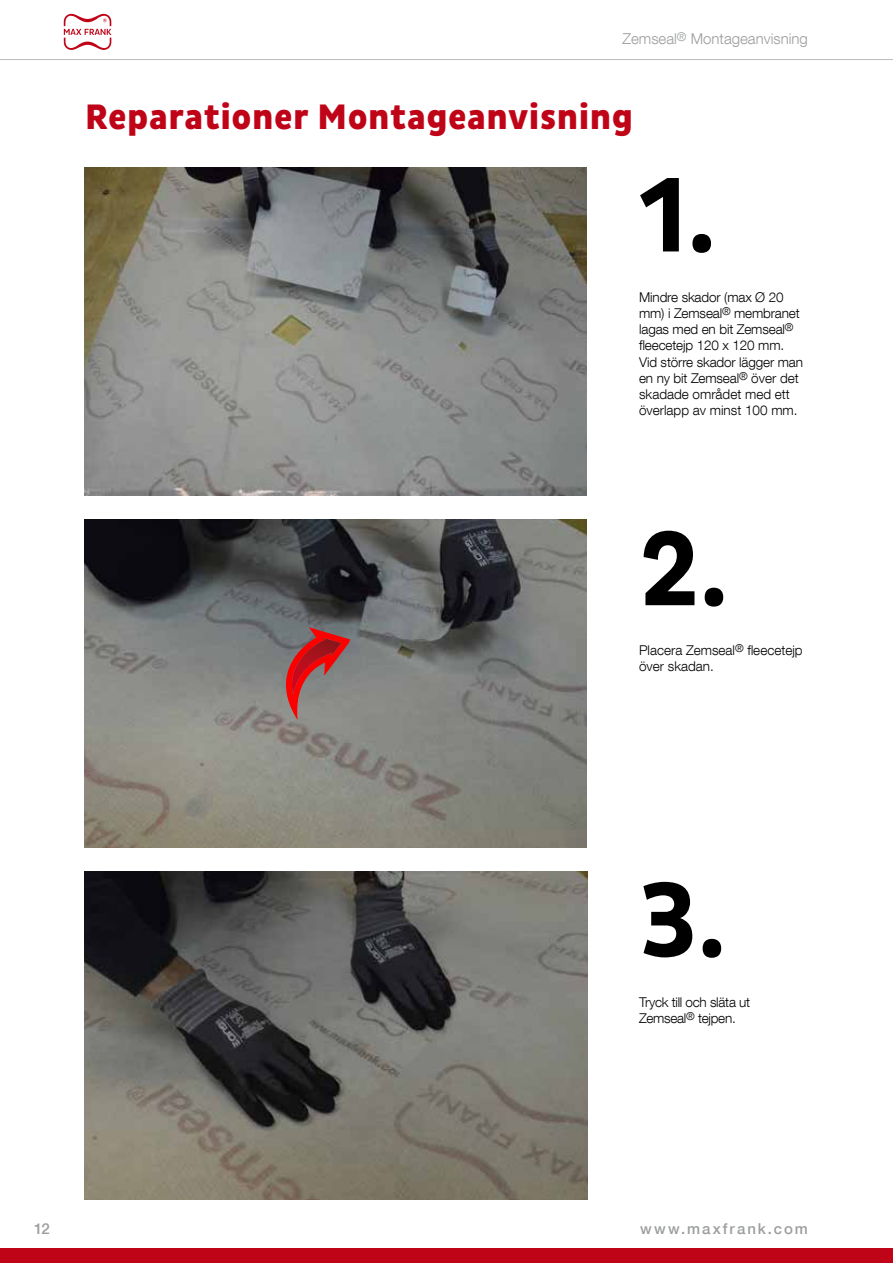
<style>
.page{position:relative;width:893px;height:1263px;background:#fff}
.page>*{position:absolute;margin:0;border:0;box-sizing:border-box;transform-origin:0 0}
.t1{font:700 108px "Pluto Sans Cond";color:#000}
.t2{font:800 36px "Pluto Sans Cond";letter-spacing:.015em;color:#c00418}
.t3{font:300 15px "Helvetica Neue LT Com";color:#9c9e9f}
.t4{font:500 15px "Helvetica Neue LT Com";letter-spacing:.13em;color:#9c9e9f}
.t5{font:300 13.5px/16.2px "Helvetica Neue LT Com";letter-spacing:-.01em;color:#000}
</style>
<div class="page">
<img style="left:85px;top:168px;width:502px;height:327px">
<img style="left:85px;top:520px;width:502px;height:328px">
<img style="left:84px;top:872px;width:503px;height:327px">
<img style="left:285px;top:627px;width:65px;height:92px">
<hr style="left:0;top:59px;width:893px;height:1px;background:#bbbdbe">
<svg style="left:64px;top:14px;width:47px;height:36px"></svg>
<div style="left:0;top:1248px;width:893px;height:15px;background:#c00418"></div>
<p class="t3" style="left:622px;top:29px;width:187px">Zemseal<sup>®</sup> Montageanvisning</p>
<h2 class="t2" style="left:85px;top:96px;width:549px">Reparationer Montageanvisning</h2>
<h1 class="t1" style="left:639px;top:153px;width:79px">1.</h1>
<p class="t5" style="left:639px;top:289px;width:165px">Mindre skador (max Ø 20 mm) i Zemseal<sup>®</sup> membranet lagas med en bit Zemseal<sup>® </sup>fleecetejp 120 x 120 mm.<br>Vid större skador lägger man en ny bit Zemseal<sup>®</sup> över det skadade området med ett överlapp av minst 100 mm.</p>
<h1 class="t1" style="left:639px;top:507px;width:91px">2.</h1>
<p class="t5" style="left:639px;top:642px;width:165px">Placera Zemseal<sup>®</sup> fleecetejp över skadan.</p>
<h1 class="t1" style="left:639px;top:858px;width:89px">3.</h1>
<p class="t5" style="left:639px;top:993px;width:113px">Tryck till och släta ut<br>Zemseal<sup>®</sup> tejpen.</p>
<p class="t4" style="left:34px;top:1220px;width:17px">12</p>
<p class="t4" style="left:640px;top:1220px;width:169px">www.maxfrank.com</p>
</div>
